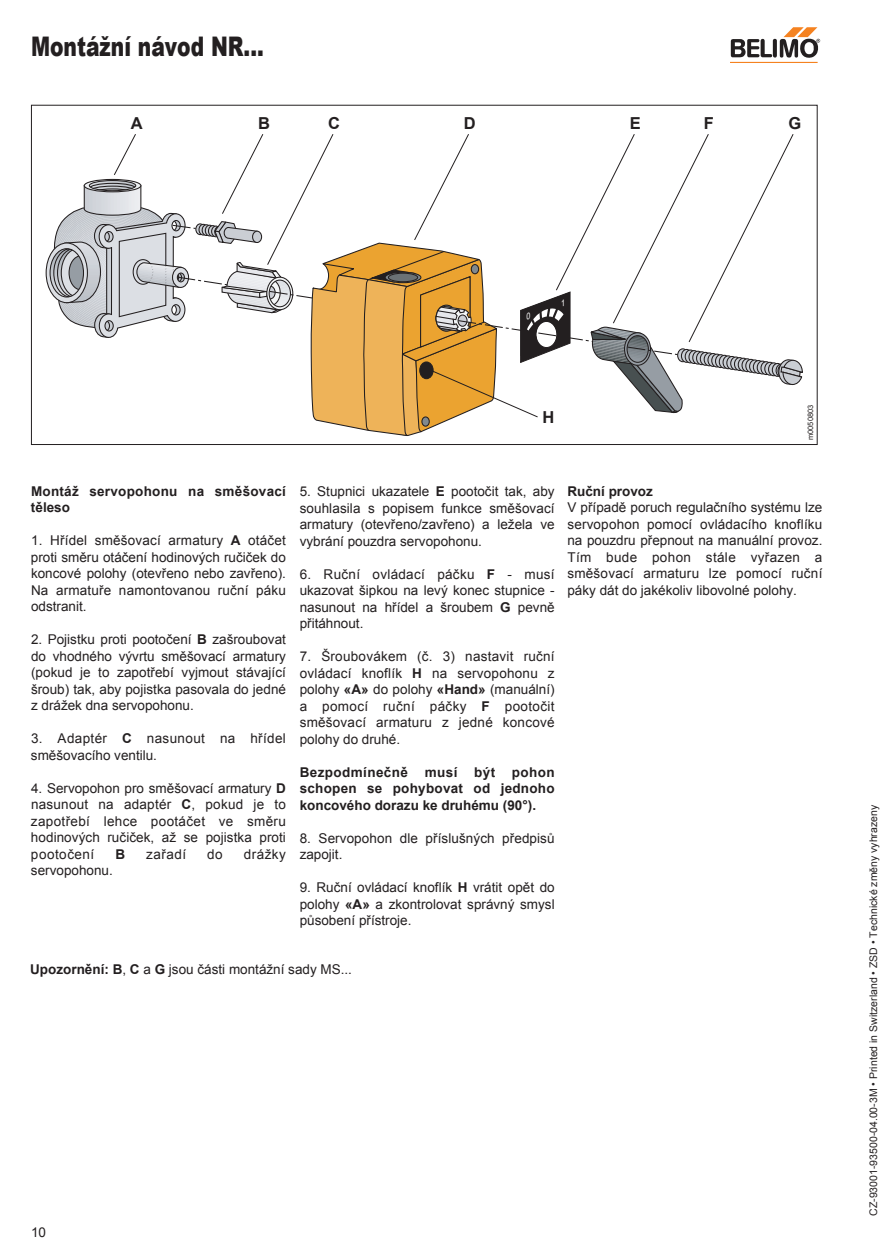
<style>
.page{position:relative;width:888px;height:1260px;background:#fff}
.page>*{position:absolute;margin:0;border:0;box-sizing:border-box;transform-origin:0 0}
.t1{font:900 27px "Arial";color:#231f20;scale:.75 1}
.t2{font:700 16.5px "Arial";color:#231f20}
.t3{font:13.5px/16.5px "Arial";color:#231f20;text-align:justify}
.t4{font:700 13.5px/16.5px "Arial";letter-spacing:.02em;color:#231f20}
.t5{font:13.5px/16.5px "Arial";letter-spacing:.025em;color:#231f20}
.t6{font:700 13.5px "Arial";color:#231f20}
.t7{font:10.5px "Arial";color:#231f20}
.t8{font:7.5px "Arial";color:#231f20}
.s1{font-weight:700}
</style>
<div class="page">
<hr style="left:730px;top:62px;width:88px;height:1px;background:#f58220">
<svg style="left:46px;top:242px;width:42px;height:61px"></svg>
<hr style="left:50px;top:249px;width:34px;height:1px;background:#a8aeb5">
<hr style="left:50px;top:250px;width:34px;height:2px;background:#aab1b8">
<hr style="left:50px;top:252px;width:34px;height:1px;background:#abb1b9">
<hr style="left:50px;top:253px;width:34px;height:2px;background:#aeb4bb">
<hr style="left:50px;top:255px;width:34px;height:1px;background:#afb5bc">
<hr style="left:50px;top:256px;width:34px;height:2px;background:#b1b7be">
<hr style="left:50px;top:258px;width:34px;height:1px;background:#b2b8bf">
<hr style="left:50px;top:259px;width:34px;height:2px;background:#b5bbc2">
<hr style="left:50px;top:261px;width:34px;height:1px;background:#b5bbc2">
<hr style="left:50px;top:262px;width:34px;height:2px;background:#b7bdc3">
<hr style="left:50px;top:264px;width:34px;height:1px;background:#b9bec5">
<hr style="left:50px;top:265px;width:34px;height:2px;background:#bbc0c7">
<hr style="left:50px;top:279px;width:34px;height:1px;background:#caced4">
<hr style="left:50px;top:280px;width:34px;height:2px;background:#cbcfd5">
<hr style="left:50px;top:282px;width:34px;height:1px;background:#cdd1d6">
<hr style="left:50px;top:283px;width:34px;height:2px;background:#cdd2d8">
<hr style="left:50px;top:285px;width:34px;height:1px;background:#d1d4da">
<hr style="left:50px;top:287px;width:34px;height:1px;background:#d2d5db">
<hr style="left:50px;top:288px;width:34px;height:1px;background:#d3d6dc">
<hr style="left:50px;top:290px;width:34px;height:1px;background:#d4d8dd">
<hr style="left:50px;top:291px;width:34px;height:1px;background:#d7dadf">
<hr style="left:50px;top:293px;width:34px;height:1px;background:#d8dbe0">
<hr style="left:50px;top:294px;width:34px;height:2px;background:#dbdee2">
<hr style="left:50px;top:296px;width:34px;height:1px;background:#dcdfe4">
<div style="left:50px;top:248px;width:34px;height:50px;border:1px solid #231f20;border-radius:50%"></div>
<svg style="left:195px;top:223px;width:10px;height:12px"></svg>
<svg style="left:198px;top:224px;width:10px;height:12px"></svg>
<svg style="left:202px;top:224px;width:9px;height:12px"></svg>
<div style="left:205px;top:225px;width:9px;height:11px;background:#caced4;border:1px solid #231f20;border-radius:50%"></div>
<svg style="left:208px;top:225px;width:10px;height:12px"></svg>
<svg style="left:211px;top:226px;width:10px;height:11px"></svg>
<svg style="left:52px;top:134px;width:134px;height:204px"></svg>
<svg style="left:731px;top:27px;width:89px;height:31px"></svg>
<svg style="left:213px;top:133px;width:604px;height:312px"></svg>
<h1 class="t1" style="left:31px;top:27px;width:312px">Montážní návod NR...</h1>
<p class="t2" style="left:131px;top:112px;width:13px">A</p>
<p class="t2" style="left:258px;top:112px;width:13px">B</p>
<p class="t2" style="left:328px;top:112px;width:13px">C</p>
<p class="t2" style="left:464px;top:112px;width:13px">D</p>
<p class="t2" style="left:630px;top:112px;width:13px">E</p>
<p class="t2" style="left:704px;top:112px;width:12px">F</p>
<p class="t2" style="left:788px;top:112px;width:14px">G</p>
<p class="t2" style="left:543px;top:406px;width:13px">H</p>
<p class="t8" style="left:805px;top:440px;width:37px;rotate:-90deg">m0050803</p>
<p class="t4" style="left:31px;top:483px;width:257px">Montáž servopohonu na směšovací těleso</p>
<p class="t3" style="left:31px;top:532px;width:257px">1. Hřídel směšovací armatury <span class="s1">A</span> otáčet proti směru otáčení hodinových ručiček do koncové polohy (otevřeno nebo zavřeno).<br>Na armatuře namontovanou ruční páku odstranit.</p>
<p class="t3" style="left:31px;top:631px;width:257px">2. Pojistku proti pootočení <span class="s1">B</span> zašroubovat do vhodného vývrtu směšovací armatury (pokud je to zapotřebí vyjmout stávající šroub) tak, aby pojistka pasovala do jedné z drážek dna servopohonu.</p>
<p class="t5" style="left:31px;top:730px;width:256px">3. Adaptér <span class="s1">C</span> nasunout na hřídel směšovacího ventilu.</p>
<p class="t3" style="left:31px;top:780px;width:257px">4. Servopohon pro směšovací armatury <span class="s1">D </span>nasunout na adaptér <span class="s1">C</span>, pokud je to zapotřebí lehce pootáčet ve směru hodinových ručiček, až se pojistka proti pootočení</p>
<p class="t4" style="left:115px;top:846px;width:11px">B</p>
<p class="t3" style="left:146px;top:846px;width:42px">zařadí</p>
<p class="t3" style="left:207px;top:846px;width:17px">do</p>
<p class="t3" style="left:244px;top:846px;width:44px">drážky</p>
<p class="t3" style="left:31px;top:862px;width:83px">servopohonu.</p>
<p class="t3" style="left:300px;top:483px;width:257px">5. Stupnici ukazatele <span class="s1">E</span> pootočit tak, aby souhlasila s popisem funkce směšovací armatury (otevřeno/zavřeno) a ležela ve vybrání pouzdra servopohonu.</p>
<p class="t3" style="left:300px;top:566px;width:257px">6. Ruční ovládací páčku <span class="s1">F</span> - musí ukazovat šipkou na levý konec stupnice - nasunout na hřídel a šroubem <span class="s1">G</span> pevně přitáhnout.</p>
<p class="t3" style="left:300px;top:648px;width:257px">7. Šroubovákem (č. 3) nastavit ruční ovládací knoflík <span class="s1">H</span> na servopohonu z polohy <span class="s1">«A»</span> do polohy <span class="s1">«Hand»</span> (manuální) a pomocí ruční páčky <span class="s1">F</span> pootočit směšovací armaturu z jedné koncové polohy do druhé.</p>
<p class="t4" style="left:300px;top:764px;width:257px;text-align:justify">Bezpodmínečně musí být pohon schopen se pohybovat od jednoho koncového dorazu ke druhému (90°).</p>
<p class="t3" style="left:300px;top:830px;width:256px">8. Servopohon dle příslušných předpisů zapojit.</p>
<p class="t3" style="left:300px;top:879px;width:257px">9. Ruční ovládací knoflík <span class="s1">H</span> vrátit opět do polohy <span class="s1">«A»</span> a zkontrolovat správný smysl působení přístroje.</p>
<p class="t6" style="left:567px;top:482px;width:87px">Ruční provoz</p>
<p class="t3" style="left:567px;top:499px;width:257px">V případě poruch regulačního systému lze servopohon pomocí ovládacího knoflíku na pouzdru přepnout na manuální provoz.<br>Tím bude pohon stále vyřazen a směšovací armaturu lze pomocí ruční páky dát do jakékoliv libovolné polohy.</p>
<p class="t3" style="left:30px;top:961px;width:323px"><span class="s1">Upozornění: B</span>, <span class="s1">C</span> a <span class="s1">G</span> jsou části montážní sady MS...</p>
<p class="t3" style="left:31px;top:1224px;width:17px">10</p>
<p class="t7" style="left:866px;top:1216px;width:412px;rotate:-90deg">CZ-93001-93500-04.00-3M • Printed in Switzerland • ZSD • Technické změny vyhrazeny</p>
</div>
